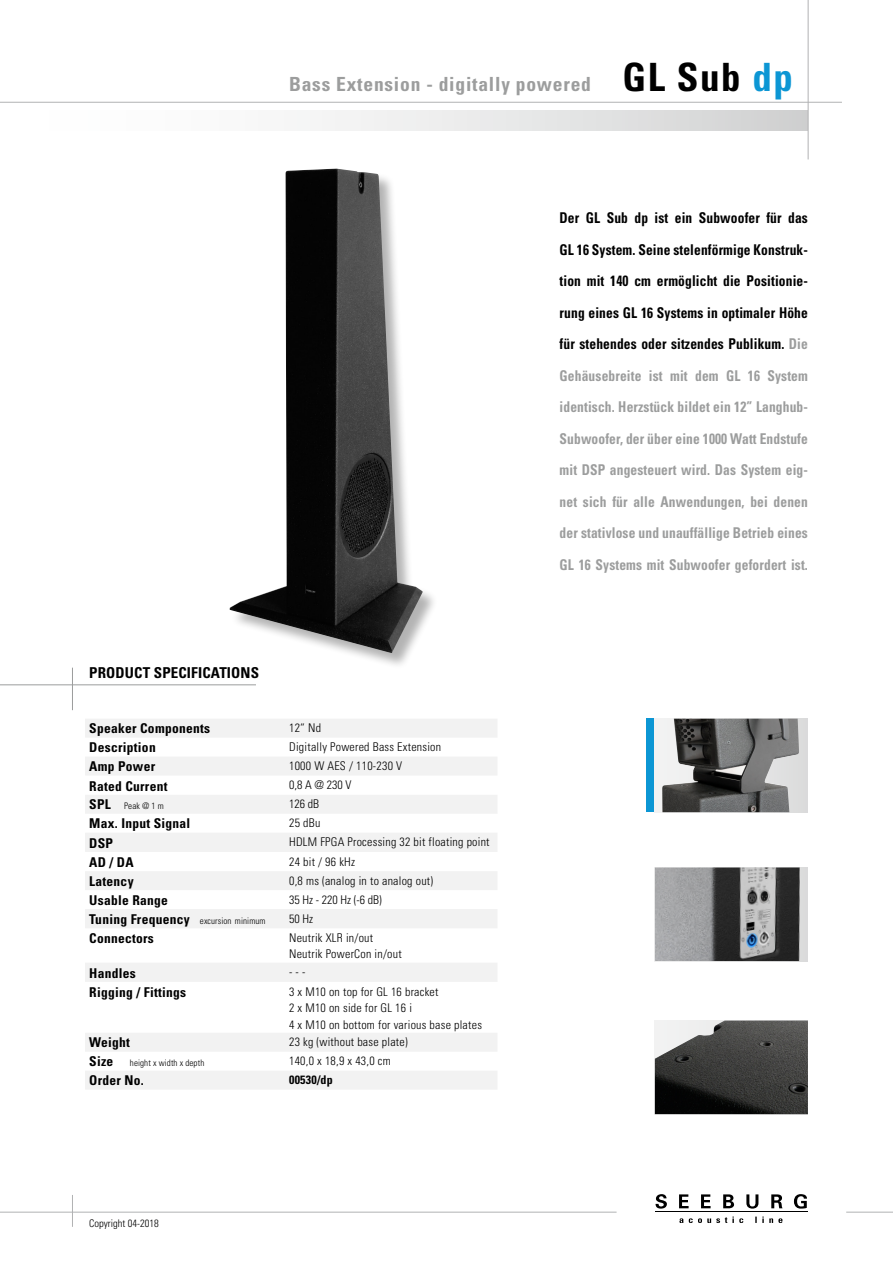
<style>
.page{position:relative;width:893px;height:1263px;background:#fff}
.page>*{position:absolute;margin:0;border:0;box-sizing:border-box;transform-origin:0 0}
.t1{font:700 condensed 19.5px "Univers";letter-spacing:.04em;color:#9c9d9d}
.t2{font:700 condensed 15px "Univers";letter-spacing:.01em;color:#000}
.t3{font:700 condensed 14.85px/31.5px "Univers";letter-spacing:.01em;color:#9c9d9d;text-align:justify;scale:.91 1}
.t4{font:700 condensed 13.5px "Univers";letter-spacing:.02em;color:#000}
.t5{font:700 condensed 13.5px "Univers LT";letter-spacing:.02em;color:#000}
.t6{font:300 condensed 12px/16.5px "Univers";letter-spacing:.02em;color:#000}
.t7{font:300 condensed 12px "Univers LT";letter-spacing:.02em;color:#000}
.t8{font:300 condensed 12px "Univers";color:#000}
.t9{font:700 condensed 12px "Univers";letter-spacing:.02em;color:#000}
.t10{font:300 condensed 10.5px "Univers";color:#000}
.t11{font:300 condensed 9px "Univers";letter-spacing:.01em;color:#000}
.t12{font:300 condensed 9px "Univers LT";letter-spacing:.01em;color:#000}
.s1{font-size:39px;color:#000}
.s2{font-size:39px;color:#0c96d4}
.s3{font-weight:700;font-size:13.5px}
.s4{color:#000}
</style>
<div class="page">
<img style="left:655px;top:1020px;width:153px;height:94px">
<svg style="left:85px;top:719px;width:412px;height:370px"></svg>
<hr style="left:0;top:684px;width:256px;height:1px;background:#9c9d9d">
<hr style="left:72px;top:668px;width:1px;height:42px;background:#9c9d9d">
<div style="left:0;top:111px;width:808px;height:19px;background:linear-gradient(to right,#fff,#d4d5d5)"></div>
<hr style="left:0;top:102px;width:842px;height:1px;background:#b1b2b3">
<hr style="left:808px;top:0;width:1px;height:159px;background:#b1b2b3">
<div style="left:646px;top:719px;width:9px;height:93px;background:#0c96d4"></div>
<hr style="left:0;top:1212px;width:617px;height:1px;background:#b1b2b3">
<hr style="left:846px;top:1212px;width:47px;height:1px;background:#b1b2b3">
<hr style="left:655px;top:1211px;width:152px;height:1px;background:#000">
<svg style="left:679px;top:1216px;width:103px;height:7px"></svg>
<svg style="left:655px;top:1194px;width:12px;height:14px"></svg>
<svg style="left:679px;top:1194px;width:10px;height:14px"></svg>
<svg style="left:701px;top:1194px;width:10px;height:14px"></svg>
<svg style="left:723px;top:1194px;width:11px;height:14px"></svg>
<svg style="left:746px;top:1194px;width:12px;height:14px"></svg>
<svg style="left:771px;top:1194px;width:11px;height:14px"></svg>
<svg style="left:794px;top:1194px;width:13px;height:14px"></svg>
<hr style="left:72px;top:1195px;width:1px;height:32px;background:#b1b2b3">
<img style="left:230px;top:169px;width:193px;height:484px">
<div style="left:655px;top:719px;width:153px;height:93px;background:linear-gradient(to bottom,#e5e5e5,#e5e5e5)"></div>
<img style="left:662px;top:719px;width:137px;height:93px">
<div style="left:655px;top:867px;width:153px;height:94px;background:#dbdbdb"></div>
<img style="left:655px;top:867px;width:145px;height:94px">
<h1 class="t1" style="left:289px;top:72px;width:506px">Bass Extension - digitally powered <span class="s1">GL Sub</span> <span class="s2">dp</span></h1>
<p class="t2" style="left:89px;top:663px;width:171px">PRODUCT SPECIFICATIONS</p>
<p class="t4" style="left:89px;top:720px;width:122px">Speaker Components</p>
<p class="t6" style="left:289px;top:720px;width:33px">12“ Nd</p>
<p class="t4" style="left:89px;top:739px;width:68px">Description</p>
<p class="t6" style="left:289px;top:738px;width:154px">Digitally Powered Bass Extension</p>
<p class="t4" style="left:89px;top:758px;width:67px">Amp Power</p>
<p class="t6" style="left:289px;top:757px;width:114px">1000 W AES / 110-230 V</p>
<p class="t5" style="left:89px;top:777px;width:80px">Rated Current</p>
<p class="t6" style="left:289px;top:776px;width:64px">0,8 A @ 230 V</p>
<p class="t11" style="left:89px;top:801px;width:76px"><span class="s3">SPL</span> Peak @ 1 m</p>
<p class="t6" style="left:289px;top:796px;width:31px">126 dB</p>
<p class="t4" style="left:89px;top:815px;width:103px">Max. Input Signal</p>
<p class="t6" style="left:289px;top:815px;width:33px">25 dBu</p>
<p class="t5" style="left:89px;top:834px;width:25px">DSP</p>
<p class="t7" style="left:289px;top:835px;width:202px">HDLM FPGA Processing 32 bit floating point</p>
<p class="t5" style="left:89px;top:854px;width:46px">AD / DA</p>
<p class="t7" style="left:289px;top:854px;width:67px">24 bit / 96 kHz</p>
<p class="t4" style="left:89px;top:873px;width:46px">Latency</p>
<p class="t7" style="left:289px;top:873px;width:146px">0,8 ms (analog in to analog out)</p>
<p class="t4" style="left:89px;top:892px;width:80px">Usable Range</p>
<p class="t8" style="left:289px;top:892px;width:94px">35 Hz - 220 Hz (-6 dB)</p>
<p class="t12" style="left:89px;top:915px;width:178px"><span class="s3">Tuning Frequency</span> excursion minimum</p>
<p class="t6" style="left:289px;top:910px;width:25px">50 Hz</p>
<p class="t4" style="left:89px;top:930px;width:66px">Connectors</p>
<p class="t6" style="left:289px;top:929px;width:114px">Neutrik XLR in/out<br>Neutrik PowerCon in/out</p>
<p class="t5" style="left:89px;top:964px;width:48px">Handles</p>
<p class="t6" style="left:289px;top:964px;width:18px">- - -</p>
<p class="t5" style="left:89px;top:984px;width:98px">Rigging / Fittings</p>
<p class="t6" style="left:289px;top:983px;width:194px">3 x M10 on top for GL 16 bracket<br>2 x M10 on side for GL 16 i<br>4 x M10 on bottom for various base plates</p>
<p class="t4" style="left:89px;top:1034px;width:42px">Weight</p>
<p class="t6" style="left:289px;top:1034px;width:120px">23 kg (without base plate)</p>
<p class="t11" style="left:89px;top:1058px;width:117px"><span class="s3">Size</span> height x width x depth</p>
<p class="t6" style="left:289px;top:1053px;width:103px">140,0 x 18,9 x 43,0 cm</p>
<p class="t4" style="left:89px;top:1072px;width:56px">Order No.</p>
<p class="t9" style="left:289px;top:1072px;width:45px">00530/dp</p>
<p class="t10" style="left:89px;top:1216px;width:71px">Copyright 04-2018</p>
<p class="t3" style="left:560px;top:202px;width:274px"><span class="s4">Der GL Sub dp ist ein Subwoofer für das GL 16 System. Seine stelenförmige Konstruk&shy;tion mit 140 cm ermöglicht die Positionie&shy;rung eines GL 16 Systems in optimaler Höhe für stehendes oder sitzendes Publikum.</span> Die Gehäusebreite ist mit dem GL 16 System identisch. Herzstück bildet ein 12” Langhub-Subwoofer, der über eine 1000 Watt Endstufe mit DSP angesteuert wird. Das System eig&shy;net sich für alle Anwendungen, bei denen der stativlose und unauffällige Betrieb eines GL 16 Systems mit Subwoofer gefordert ist.</p>
</div>
